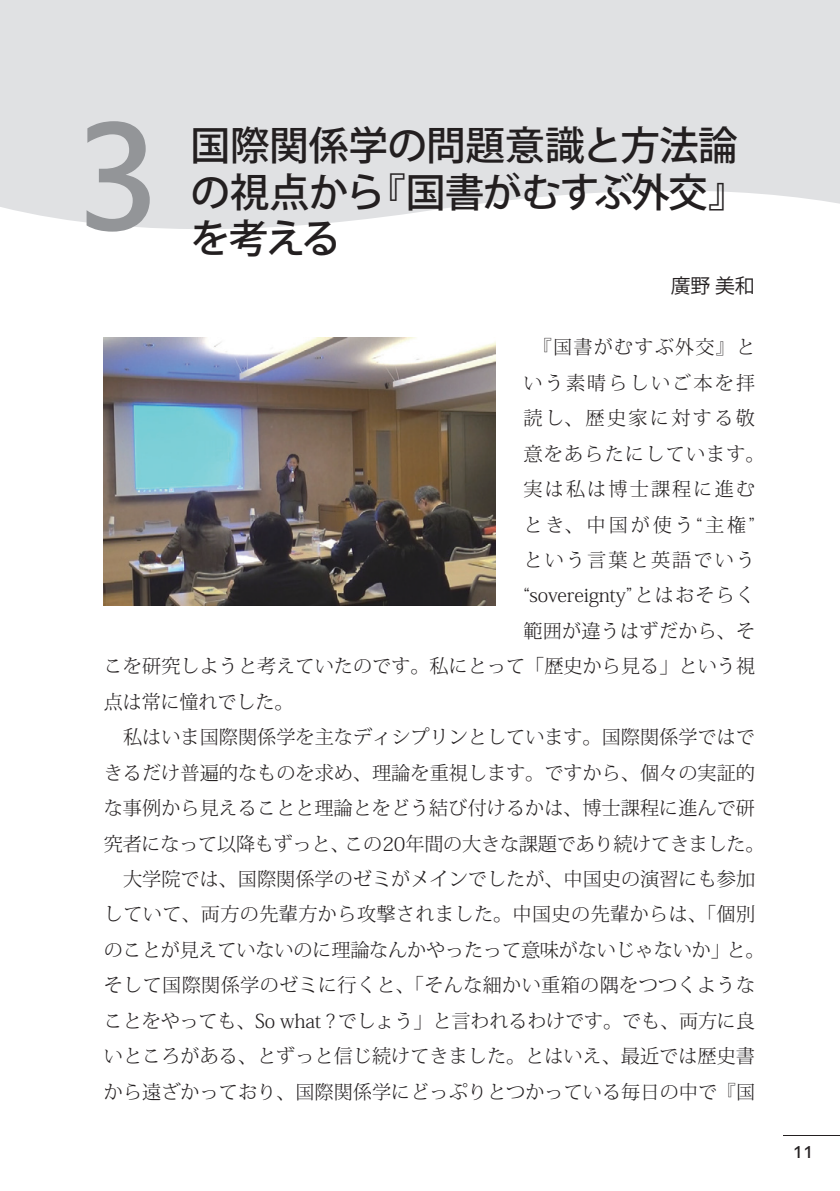
<style>
.page{position:relative;width:840px;height:1191px;background:#fff}
.page>*{position:absolute;margin:0;border:0;box-sizing:border-box;transform-origin:0 0}
.t1{font:170px "Estrangelo Edessa";color:#939598}
.t2{font:500 39.6px/46.8px "Koz Go Pr 6 N";letter-spacing:-.02em;color:#231f20}
.t3{font:19.8px "Koz Go Pr 6 N";color:#231f20}
.t4{font:300 19.2px "Koz Min Pr 6 N";color:#231f20}
.t5{font:300 19.2px "Koz Min Pr 6 N";letter-spacing:.02em;color:#231f20}
.t6{font:300 19.2px "Koz Min Pr 6 N";letter-spacing:.11em;color:#231f20}
.t7{font:300 19.2px "Koz Min Pr 6 N";letter-spacing:.06em;color:#231f20}
.t8{font:300 19.2px "Koz Min Pr 6 N";letter-spacing:.15em;color:#231f20}
.t9{font:300 19.2px "Koz Min Pr 6 N";letter-spacing:.12em;color:#231f20}
.t10{font:19.2px "Estrangelo Edessa";color:#231f20}
</style>
<div class="page">
<hr style="left:782px;top:1135px;width:57px;height:1px;background:#231f20">
<svg style="left:0;top:0;width:839px;height:229px;background:#e2e3e5"></svg>
<img style="left:103px;top:337px;width:392px;height:268px">
<h1 class="t1" style="left:75px;top:93px;width:87px">3</h1>
<h2 class="t2" style="left:190px;top:123px;width:558px">国際関係学の問題意識と方法論の視点から『国書がむすぶ外交』を考える</h2>
<p class="t3" style="left:670px;top:275px;width:85px">廣野 美和</p>
<p class="t7" style="left:523px;top:336px;width:233px">　『国書がむすぶ外交』と</p>
<p class="t6" style="left:523px;top:372px;width:233px">いう素晴らしいご本を拝</p>
<p class="t9" style="left:523px;top:407px;width:233px">読し、歴史家に対する敬</p>
<p class="t7" style="left:523px;top:443px;width:242px">意をあらたにしています。</p>
<p class="t6" style="left:523px;top:478px;width:233px">実は私は博士課程に進む</p>
<p class="t8" style="left:523px;top:513px;width:233px">とき、中国が使う“主権”</p>
<p class="t6" style="left:523px;top:549px;width:233px">という言葉と英語でいう</p>
<p class="t4" style="left:523px;top:584px;width:233px">“sovereignty”とはおそらく</p>
<p class="t4" style="left:523px;top:620px;width:233px">範囲が違うはずだから、そ</p>
<p class="t4" style="left:104px;top:655px;width:652px">こを研究しようと考えていたのです。私にとって「歴史から見る」という視</p>
<p class="t4" style="left:104px;top:691px;width:191px">点は常に憧れでした。</p>
<p class="t4" style="left:104px;top:726px;width:652px">　私はいま国際関係学を主なディシプリンとしています。国際関係学ではで</p>
<p class="t4" style="left:104px;top:762px;width:652px">きるだけ普遍的なものを求め、理論を重視します。ですから、個々の実証的</p>
<p class="t4" style="left:104px;top:797px;width:652px">な事例から見えることと理論とをどう結び付けるかは、博士課程に進んで研</p>
<p class="t4" style="left:104px;top:832px;width:662px">究者になって以降もずっと、この20年間の大きな課題であり続けてきました。</p>
<p class="t4" style="left:104px;top:868px;width:652px">　大学院では、国際関係学のゼミがメインでしたが、中国史の演習にも参加</p>
<p class="t5" style="left:104px;top:903px;width:652px">していて、両方の先輩方から攻撃されました。中国史の先輩からは、「個別</p>
<p class="t4" style="left:104px;top:939px;width:662px">のことが見えていないのに理論なんかやったって意味がないじゃないか」と。</p>
<p class="t4" style="left:104px;top:974px;width:652px">そして国際関係学のゼミに行くと、「そんな細かい重箱の隅をつつくような</p>
<p class="t4" style="left:104px;top:1010px;width:652px">ことをやっても、So what ?でしょう」と言われるわけです。でも、両方に良</p>
<p class="t4" style="left:104px;top:1045px;width:652px">いところがある、とずっと信じ続けてきました。とはいえ、最近では歴史書</p>
<p class="t4" style="left:104px;top:1080px;width:652px">から遠ざかっており、国際関係学にどっぷりとつかっている毎日の中で『国</p>
<p class="t10" style="left:792px;top:1142px;width:21px">11</p>
</div>
